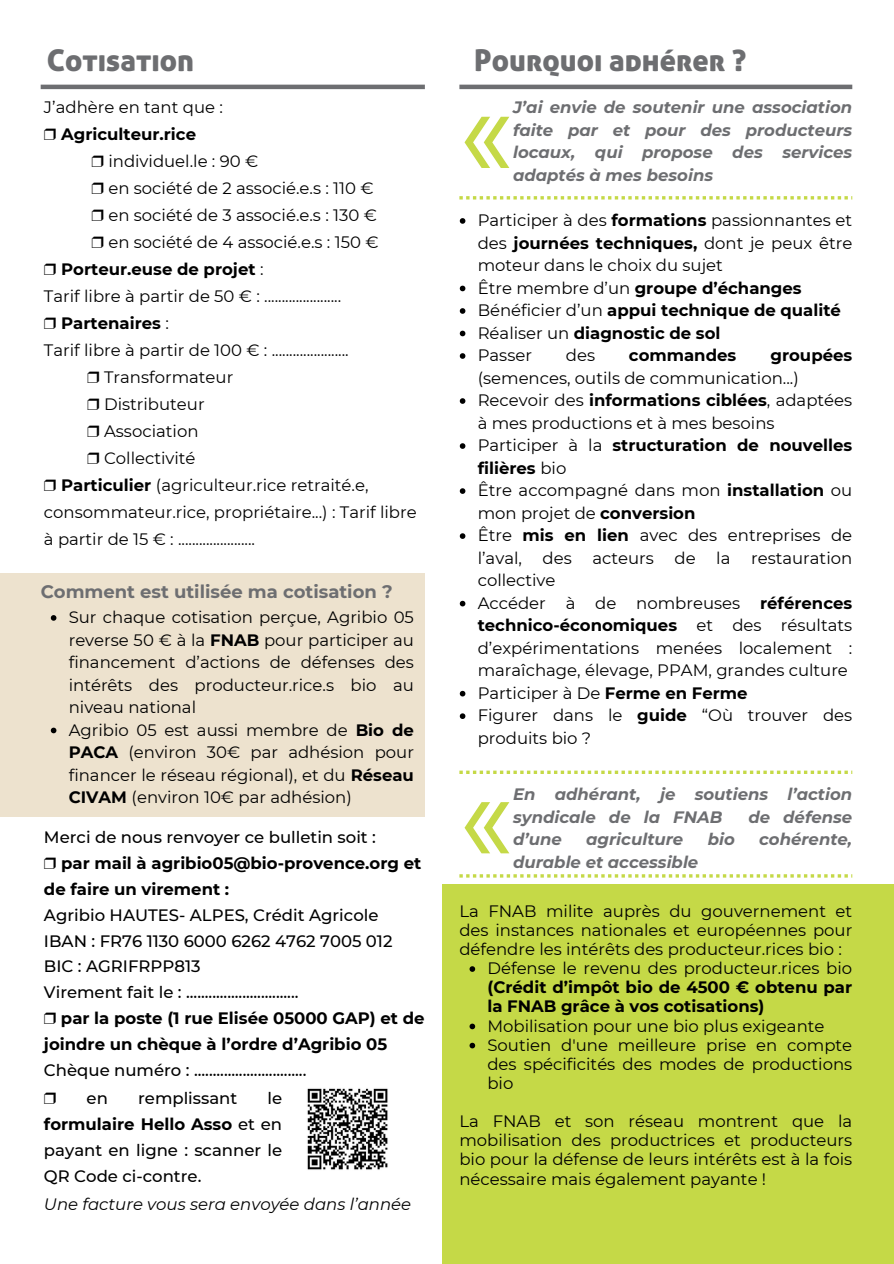
<style>
.page{position:relative;width:894px;height:1264px;background:#fff}
.page>*{position:absolute;margin:0;border:0;box-sizing:border-box;transform-origin:0 0}
.t1{font:30px "Aller Display";color:#6d6e71}
.t2{font:700 18px "Montserrat";color:#6d6e71}
.t3{font:16.5px/22.5px "Montserrat";color:#000;text-align:justify}
.t4{font:500 16.5px/25.8px "Montserrat";color:#000}
.t5{font:700 16.5px/19.2px "Montserrat";color:#000}
.t6{font:italic 700 16.5px/22.5px "Montserrat";color:#6d6e71;text-align:justify}
.t7{font:italic 16.5px "Montserrat";color:#000}
.t8{font:16.5px "Free Serif";color:#000}
.s1{font-family:"Free Serif";font-weight:400}
.s2{font-family:"Free Serif"}
.s3{font-weight:400}
.s4{font-weight:700}
</style>
<div class="page">
<svg style="left:459px;top:196px;width:393px;height:3px"></svg>
<div style="left:442px;top:884px;width:451px;height:379px;background:#c5d947"></div>
<svg style="left:459px;top:770px;width:393px;height:4px"></svg>
<svg style="left:459px;top:874px;width:393px;height:3px"></svg>
<div style="left:0;top:573px;width:425px;height:243px;background:#ede2ce"></div>
<img style="left:307px;top:1088px;width:81px;height:82px">
<hr style="left:41px;top:85px;width:384px;height:4px;background:#6d6e71">
<hr style="left:459px;top:85px;width:393px;height:4px;background:#6d6e71">
<svg style="left:464px;top:802px;width:45px;height:51px"></svg>
<svg style="left:459px;top:218px;width:6px;height:6px"></svg>
<svg style="left:459px;top:286px;width:6px;height:5px"></svg>
<svg style="left:459px;top:308px;width:6px;height:6px"></svg>
<svg style="left:459px;top:331px;width:6px;height:5px"></svg>
<svg style="left:459px;top:353px;width:6px;height:6px"></svg>
<svg style="left:459px;top:398px;width:6px;height:6px"></svg>
<svg style="left:459px;top:443px;width:6px;height:6px"></svg>
<svg style="left:459px;top:488px;width:6px;height:6px"></svg>
<svg style="left:459px;top:533px;width:6px;height:6px"></svg>
<svg style="left:459px;top:601px;width:6px;height:5px"></svg>
<svg style="left:459px;top:691px;width:6px;height:5px"></svg>
<svg style="left:459px;top:713px;width:6px;height:6px"></svg>
<svg style="left:469px;top:966px;width:6px;height:5px"></svg>
<svg style="left:469px;top:1023px;width:6px;height:6px"></svg>
<svg style="left:469px;top:1042px;width:6px;height:6px"></svg>
<svg style="left:51px;top:615px;width:5px;height:5px"></svg>
<svg style="left:51px;top:727px;width:5px;height:6px"></svg>
<svg style="left:464px;top:117px;width:45px;height:51px"></svg>
<p class="t1" style="left:47px;top:43px;width:149px">Cotisation</p>
<h2 class="t3" style="left:44px;top:96px;width:180px">J’adhère en tant que :</h2>
<h2 class="t5" style="left:44px;top:125px;width:154px"><span class="s1">❒</span> Agriculteur.rice</h2>
<p class="t3" style="left:91px;top:150px;width:168px"><span class="s2">❒</span> individuel.le : 90 €</p>
<p class="t3" style="left:91px;top:177px;width:283px"><span class="s2">❒</span> en société de 2 associé.e.s : 110 €</p>
<h1 class="t3" style="left:91px;top:204px;width:287px"><span class="s2">❒</span> en société de 3 associé.e.s : 130 €</h1>
<p class="t3" style="left:91px;top:231px;width:288px"><span class="s2">❒</span> en société de 4 associé.e.s : 150 €</p>
<p class="t5" style="left:44px;top:260px;width:221px"><span class="s1">❒</span> Porteur.euse de projet <span class="s3">:</span></p>
<h2 class="t3" style="left:44px;top:285px;width:299px">Tarif libre à partir de 50 € : ......................</h2>
<p class="t5" style="left:44px;top:314px;width:127px"><span class="s1">❒</span> Partenaires <span class="s3">:</span></p>
<p class="t3" style="left:44px;top:339px;width:306px">Tarif libre à partir de 100 € : ......................</p>
<p class="t3" style="left:87px;top:366px;width:147px"><span class="s2">❒</span> Transformateur</p>
<p class="t3" style="left:87px;top:393px;width:119px"><span class="s2">❒</span> Distributeur</p>
<p class="t3" style="left:87px;top:420px;width:113px"><span class="s2">❒</span> Association</p>
<p class="t3" style="left:87px;top:447px;width:110px"><span class="s2">❒</span> Collectivité</p>
<p class="t3" style="left:44px;top:472px;width:374px;line-height:27px;text-align:left"><span class="s2">❒</span> <span class="s4">Particulier</span> (agriculteur.rice retraité.e, consommateur.rice, propriétaire...) : Tarif libre à partir de 15 € : ......................</p>
<p class="t2" style="left:41px;top:581px;width:353px">Comment est utilisée ma cotisation ?</p>
<p class="t3" style="left:69px;top:606px;width:346px">Sur chaque cotisation perçue, Agribio 05 reverse 50 € à la <span class="s4">FNAB</span> pour participer au financement d’actions de défenses des intérêts des producteur.rice.s bio au niveau national</p>
<p class="t3" style="left:69px;top:718px;width:346px">Agribio 05 est aussi membre de <span class="s4">Bio de PACA</span> (environ 30€ par adhésion pour financer le réseau régional), et du <span class="s4">Réseau CIVAM</span> (environ 10€ par adhésion)</p>
<p class="t4" style="left:44px;top:824px;width:382px">Merci de nous renvoyer ce bulletin soit :<br><span class="s1">❒</span> <span class="s4">par mail à agribio05@bio-provence.org et de faire un virement :<br></span>Agribio HAUTES- ALPES, Crédit Agricole IBAN : FR76 1130 6000 6262 4762 7005 012<br>BIC : AGRIFRPP813<br>Virement fait le : ..............................<br><span class="s1">❒</span> <span class="s4">par la poste (1 rue Elisée 05000 GAP) et de joindre un chèque à l’ordre d’Agribio 05<br></span>Chèque numéro : ..............................</p>
<p class="t8" style="left:44px;top:1089px;width:14px">❒</p>
<p class="t4" style="left:87px;top:1085px;width:23px">en</p>
<p class="t4" style="left:138px;top:1085px;width:101px">remplissant</p>
<p class="t4" style="left:44px;top:1085px;width:240px;text-align:justify;text-indent:223px">le <span class="s4">formulaire Hello Asso</span> et en payant en ligne : scanner le QR Code ci-contre.</p>
<p class="t7" style="left:44px;top:1194px;width:368px">Une facture vous sera envoyée dans l’année</p>
<p class="t1" style="left:474px;top:44px;width:273px">Pourquoi adhérer ?</p>
<p class="t6" style="left:513px;top:96px;width:340px">J’ai envie de soutenir une association faite par et pour des producteurs locaux, qui propose des services adaptés à mes besoins</p>
<h1 class="t3" style="left:477px;top:209px;width:376px">Participer à des <span class="s4">formations</span> passionnantes et des <span class="s4">journées techniques,</span> dont je peux être moteur dans le choix du sujet</h1>
<p class="t5" style="left:477px;top:278px;width:325px"><span class="s3">Être membre d’un</span> groupe d’échanges</p>
<p class="t5" style="left:477px;top:300px;width:365px"><span class="s3">Bénéficier d’un</span> appui technique de qualité</p>
<p class="t5" style="left:477px;top:323px;width:244px"><span class="s3">Réaliser un</span> diagnostic de sol</p>
<p class="t3" style="left:477px;top:344px;width:56px">Passer</p>
<p class="t3" style="left:565px;top:344px;width:31px">des</p>
<p class="t5" style="left:628px;top:345px;width:109px">commandes</p>
<p class="t3" style="left:477px;top:344px;width:376px;text-indent:293px"><span class="s4">groupées </span>(semences, outils de communication...)</p>
<p class="t3" style="left:477px;top:389px;width:376px">Recevoir des <span class="s4">informations ciblées</span>, adaptées à mes productions et à mes besoins</p>
<p class="t5" style="left:477px;top:434px;width:376px;line-height:22.5px"><span class="s3">Participer à la</span> structuration de nouvelles filières <span class="s3">bio</span></p>
<p class="t3" style="left:477px;top:479px;width:376px">Être accompagné dans mon <span class="s4">installation</span> ou mon projet de <span class="s4">conversion</span></p>
<p class="t3" style="left:477px;top:524px;width:376px">Être <span class="s4">mis en lien</span> avec des entreprises de l’aval, des acteurs de la restauration collective</p>
<p class="t3" style="left:477px;top:591px;width:376px">Accéder à de nombreuses <span class="s4">références technico-économiques</span> et des résultats d’expérimentations menées localement : maraîchage, élevage, PPAM, grandes culture</p>
<p class="t3" style="left:477px;top:681px;width:271px">Participer à De <span class="s4">Ferme en Ferme</span></p>
<p class="t3" style="left:477px;top:704px;width:376px">Figurer dans le <span class="s4">guide</span> “Où trouver des produits bio ?</p>
<p class="t6" style="left:513px;top:783px;width:340px">En adhérant, je soutiens l’action syndicale de la FNAB</p>
<p class="t6" style="left:748px;top:805px;width:105px">de défense</p>
<p class="t6" style="left:513px;top:828px;width:50px">d’une</p>
<p class="t6" style="left:586px;top:828px;width:98px">agriculture</p>
<p class="t6" style="left:707px;top:828px;width:29px">bio</p>
<p class="t6" style="left:759px;top:828px;width:94px">cohérente,</p>
<p class="t6" style="left:513px;top:850px;width:187px">durable et accessible</p>
<p class="t3" style="left:459px;top:901px;width:394px;line-height:19.2px">La FNAB milite auprès du gouvernement et des instances nationales et européennes pour défendre les intérêts des producteur.rices bio :</p>
<p class="t5" style="left:487px;top:958px;width:366px;text-align:justify"><span class="s3">Défense le revenu des producteur.rices bio </span>(Crédit d’impôt bio de 4500 € obtenu par la FNAB grâce à vos cotisations)</p>
<h2 class="t3" style="left:487px;top:1014px;width:338px">Mobilisation pour une bio plus exigeante</h2>
<p class="t3" style="left:487px;top:1035px;width:366px;line-height:19.2px">Soutien d'une meilleure prise en compte des spécificités des modes de productions bio</p>
<p class="t3" style="left:459px;top:1111px;width:394px;line-height:19.2px">La FNAB et son réseau montrent que la mobilisation des productrices et producteurs bio pour la défense de leurs intérêts est à la fois nécessaire mais également payante !</p>
</div>
